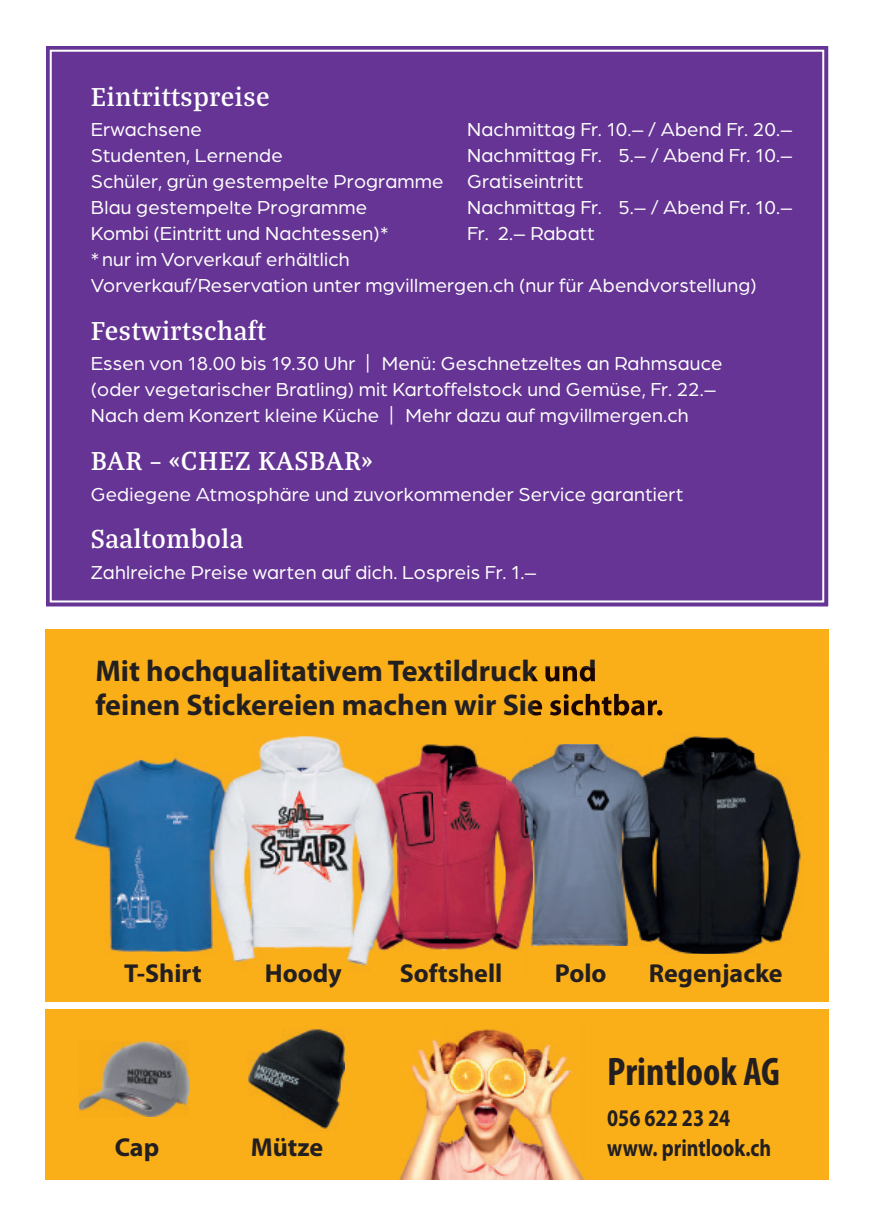
<style>
.page{position:relative;width:874px;height:1225px;background:#fff}
.page>*{position:absolute;margin:0;border:0;box-sizing:border-box;transform-origin:0 0}
.t1{font:700 condensed 40px "Myriad Pro";color:#231f20}
.t2{font:700 30px/34px "Myriad Pro";color:#231f20}
.t3{font:600 28px "Bagatela";letter-spacing:.02em;color:#fff}
.t4{font:700 26px "Myriad Pro";color:#231f20}
.t5{font:700 24px/30px "Myriad Pro";color:#231f20;scale:.83 1}
.t6{font:20px/26px "Arboria";letter-spacing:.01em;color:#fff}
.s1{font-family:"Gotham"}
</style>
<div class="page">
<div style="left:46px;top:46px;width:783px;height:561px;background:#653494"></div>
<div style="left:45px;top:629px;width:783px;height:550px;background:#faaf18"></div>
<img style="left:399px;top:1029px;width:185px;height:150px">
<img style="left:533px;top:715px;width:58px;height:1px">
<img style="left:595px;top:711px;width:160px;height:43px">
<img style="left:649px;top:754px;width:152px;height:133px">
<img style="left:567px;top:945px;width:25px;height:1px">
<img style="left:592px;top:887px;width:205px;height:67px">
<img style="left:533px;top:1008px;width:295px;height:1px">
<img style="left:533px;top:668px;width:62px;height:14px">
<img style="left:533px;top:693px;width:129px;height:22px">
<img style="left:567px;top:744px;width:82px;height:201px">
<img style="left:432px;top:744px;width:74px;height:50px">
<img style="left:432px;top:794px;width:74px;height:122px">
<img style="left:432px;top:916px;width:101px;height:35px">
<img style="left:533px;top:744px;width:34px;height:202px">
<img style="left:506px;top:765px;width:27px;height:180px">
<img style="left:73px;top:758px;width:201px;height:195px">
<img style="left:173px;top:735px;width:259px;height:62px">
<img style="left:274px;top:797px;width:50px;height:130px">
<img style="left:173px;top:927px;width:151px;height:39px">
<img style="left:324px;top:794px;width:108px;height:172px">
<div style="left:45px;top:1002px;width:783px;height:6px;background:#fff"></div>
<img style="left:78px;top:1041px;width:112px;height:76px">
<img style="left:247px;top:1029px;width:97px;height:101px">
<h3 class="t3" style="left:91px;top:78px;width:180px">Eintrittspreise</h3>
<p class="t6" style="left:91px;top:116px;width:113px">Erwachsene</p>
<p class="t6" style="left:467px;top:116px;width:326px">Nachmittag Fr. 10.– / Abend Fr. 20.–</p>
<p class="t6" style="left:91px;top:142px;width:193px">Studenten, Lernende</p>
<p class="t6" style="left:91px;top:142px;width:702px;text-indent:376px">Nachmittag Fr. 5.– / Abend Fr. 10.–<br>Schüler, grün gestempelte Programme Gratiseintritt<br>Blau gestempelte Programme</p>
<p class="t6" style="left:467px;top:194px;width:326px">Nachmittag Fr. 5.– / Abend Fr. 10.–</p>
<p class="t6" style="left:91px;top:220px;width:299px">Kombi (Eintritt und Nachtessen)*</p>
<p class="t6" style="left:467px;top:220px;width:129px">Fr. 2.– Rabatt</p>
<p class="t6" style="left:91px;top:246px;width:667px">* nur im Vorverkauf erhältlich<br>Vorverkauf/Reservation unter mgvillmergen.ch (nur für Abendvorstellung)</p>
<h3 class="t3" style="left:91px;top:312px;width:176px">Festwirtschaft</h3>
<p class="t6" style="left:91px;top:350px;width:632px">Essen von 18.00 bis 19.30 Uhr <span class="s1">|</span> Menü: Geschnetzeltes an Rahmsauce (oder vegetarischer Bratling) mit Kartoffelstock und Gemüse, Fr. 22.–<br>Nach dem Konzert kleine Küche <span class="s1">|</span> Mehr dazu auf mgvillmergen.ch</p>
<h3 class="t3" style="left:91px;top:442px;width:283px">BAR – «CHEZ KASBAR»</h3>
<p class="t6" style="left:91px;top:480px;width:594px">Gediegene Atmosphäre und zuvorkommender Service garantiert</p>
<h3 class="t3" style="left:91px;top:520px;width:154px">Saaltombola</h3>
<p class="t6" style="left:91px;top:558px;width:447px">Zahlreiche Preise warten auf dich. Lospreis Fr. 1.–</p>
<h2 class="t2" style="left:95px;top:654px;width:569px">Mit hochqualitativem Textildruck und feinen Stickereien machen wir Sie sichtbar.</h2>
<h3 class="t4" style="left:124px;top:958px;width:79px">T-Shirt</h3>
<h3 class="t4" style="left:264px;top:958px;width:79px">Hoody</h3>
<h3 class="t4" style="left:399px;top:958px;width:104px">Softshell</h3>
<h3 class="t4" style="left:554px;top:958px;width:53px">Polo</h3>
<h3 class="t4" style="left:648px;top:958px;width:135px">Regenjacke</h3>
<h3 class="t4" style="left:115px;top:1133px;width:46px">Cap</h3>
<h3 class="t4" style="left:251px;top:1133px;width:74px">Mütze</h3>
<h1 class="t1" style="left:606px;top:1046px;width:174px">Printlook AG</h1>
<p class="t5" style="left:606px;top:1103px;width:199px">056 622 23 24 www. printlook.ch</p>
</div>
